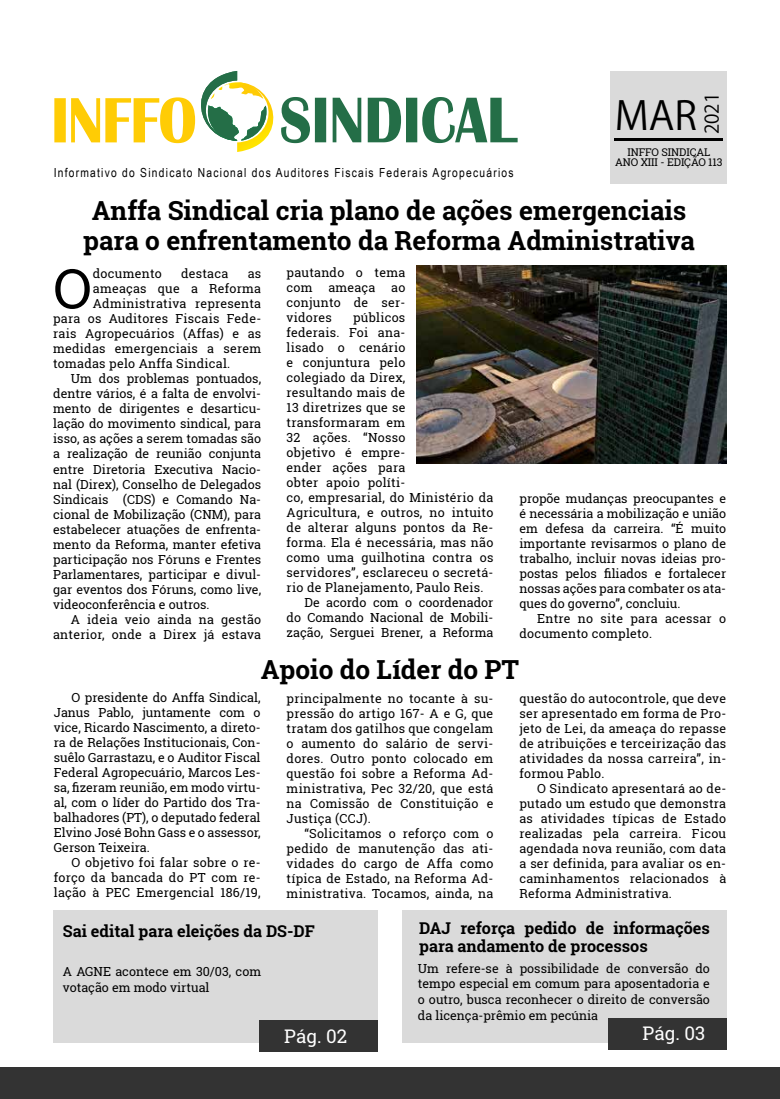
<style>
.page{position:relative;width:780px;height:1099px;background:#fff}
.page>*{position:absolute;margin:0;border:0;box-sizing:border-box;transform-origin:0 0}
.t1{font:54.75px "Roboto Slab";color:#000}
.t2{font:39.12px "Koz Go Pro";color:#000}
.t3{font:700 26.25px/30.6px "Roboto Slab";color:#000;text-align:center}
.t4{font:18.75px "Roboto Slab";color:#fff}
.t5{font:18.75px "Koz Go Pro";color:#000}
.t6{font:700 16.25px/17.5px "Roboto Slab";color:#000}
.t7{font:12.5px/15px "Roboto Slab";letter-spacing:.015em;color:#000;text-align:justify}
.t8{font:12.5px "Arial Narrow";letter-spacing:.1em;color:#000}
.t9{font:10.62px "Roboto Slab";letter-spacing:-.01em;color:#000}
</style>
<div class="page">
<div style="left:0;top:1067px;width:780px;height:31px;background:#333"></div>
<div style="left:610px;top:71px;width:117px;height:113px;background:#dadada"></div>
<svg style="left:614px;top:139px;width:108px;height:2px"></svg>
<div style="left:53px;top:909px;width:324px;height:133px;background:#dadada"></div>
<div style="left:402px;top:909px;width:324px;height:133px;background:#dadada"></div>
<div style="left:259px;top:1020px;width:118px;height:31px;background:#333"></div>
<div style="left:608px;top:1018px;width:118px;height:32px;background:#333"></div>
<img style="left:237px;top:97px;width:37px;height:55px">
<svg style="left:281px;top:97px;width:236px;height:46px"></svg>
<svg style="left:54px;top:71px;width:212px;height:72px"></svg>
<img style="left:416px;top:265px;width:310px;height:199px">
<p class="t8" style="left:54px;top:164px;width:461px">Informativo do Sindicato Nacional dos Auditores Fiscais Federais Agropecuários</p>
<h2 class="t2" style="left:614px;top:90px;width:84px">MAR</h2>
<h3 class="t5" style="left:699px;top:134px;width:43px;rotate:-90deg">2021</h3>
<p class="t9" style="left:627px;top:144px;width:84px">INFFO SINDICAL</p>
<p class="t9" style="left:615px;top:155px;width:109px">ANO XIII - EDIÇÃO 113</p>
<h3 class="t3" style="left:83px;top:195px;width:613px">Anffa Sindical cria plano de ações emergenciais para o enfrentamento da Reforma Administrativa</h3>
<h1 class="t1" style="left:53px;top:251px;width:40px">O</h1>
<p class="t7" style="left:93px;top:266px;width:70px">documento</p>
<p class="t7" style="left:181px;top:266px;width:49px">destaca</p>
<p class="t7" style="left:248px;top:266px;width:15px">as</p>
<p class="t7" style="left:93px;top:281px;width:170px">ameaças que a Reforma</p>
<p class="t7" style="left:93px;top:296px;width:170px">Administrativa representa</p>
<p class="t7" style="left:53px;top:311px;width:209px">para os Auditores Fiscais Fede-</p>
<p class="t7" style="left:53px;top:326px;width:209px">rais Agropecuários (Affas) e as</p>
<p class="t7" style="left:53px;top:341px;width:209px">medidas emergenciais a serem</p>
<p class="t7" style="left:53px;top:356px;width:178px">tomadas pelo Anffa Sindical.</p>
<p class="t7" style="left:71px;top:371px;width:192px">Um dos problemas pontuados,</p>
<p class="t7" style="left:53px;top:386px;width:209px">dentre vários, é a falta de envolvi-</p>
<p class="t7" style="left:53px;top:401px;width:209px">mento de dirigentes e desarticu-</p>
<p class="t7" style="left:53px;top:416px;width:209px">lação do movimento sindical, para</p>
<p class="t7" style="left:53px;top:431px;width:209px">isso, as ações a serem tomadas são</p>
<p class="t7" style="left:53px;top:446px;width:209px">a realização de reunião conjunta</p>
<p class="t7" style="left:53px;top:461px;width:209px">entre Diretoria Executiva Nacio-</p>
<p class="t7" style="left:53px;top:476px;width:209px">nal (Direx), Conselho de Delegados</p>
<p class="t7" style="left:53px;top:491px;width:209px">Sindicais (CDS) e Comando Na-</p>
<p class="t7" style="left:53px;top:506px;width:209px">cional de Mobilização (CNM), para</p>
<p class="t7" style="left:53px;top:521px;width:209px">estabelecer atuações de enfrenta-</p>
<p class="t7" style="left:53px;top:536px;width:209px">mento da Reforma, manter efetiva</p>
<p class="t7" style="left:53px;top:551px;width:209px">participação nos Fóruns e Frentes</p>
<p class="t7" style="left:53px;top:566px;width:209px">Parlamentares, participar e divul-</p>
<p class="t7" style="left:53px;top:581px;width:209px">gar eventos dos Fóruns, como live,</p>
<p class="t7" style="left:53px;top:596px;width:158px">videoconferência e outros.</p>
<p class="t7" style="left:71px;top:611px;width:192px">A ideia veio ainda na gestão</p>
<p class="t7" style="left:53px;top:626px;width:209px">anterior, onde a Direx já estava</p>
<p class="t7" style="left:286px;top:265px;width:120px">pautando o tema com</p>
<p class="t7" style="left:286px;top:280px;width:120px;text-indent:105px">ao conjunto de ser&shy;vidores</p>
<p class="t7" style="left:328px;top:280px;width:49px">ameaça</p>
<p class="t7" style="left:353px;top:310px;width:54px">públicos</p>
<p class="t7" style="left:286px;top:325px;width:120px">federais. Foi ana-</p>
<p class="t7" style="left:286px;top:340px;width:120px">lisado o cenário</p>
<p class="t7" style="left:286px;top:355px;width:120px">e conjuntura pelo</p>
<p class="t7" style="left:286px;top:370px;width:120px">colegiado da Direx,</p>
<p class="t7" style="left:286px;top:385px;width:120px">resultando mais de</p>
<p class="t7" style="left:286px;top:400px;width:120px">13 diretrizes que se</p>
<p class="t7" style="left:286px;top:415px;width:120px">transformaram em</p>
<p class="t7" style="left:286px;top:430px;width:120px">32 ações. “Nosso</p>
<p class="t7" style="left:286px;top:445px;width:120px">objetivo é empre-</p>
<p class="t7" style="left:286px;top:460px;width:120px">ender ações para</p>
<p class="t7" style="left:286px;top:475px;width:120px">obter apoio políti-</p>
<p class="t7" style="left:286px;top:490px;width:208px">co, empresarial, do Ministério da</p>
<p class="t7" style="left:286px;top:505px;width:208px">Agricultura, e outros, no intuito</p>
<p class="t7" style="left:286px;top:520px;width:208px">de alterar alguns pontos da Re-</p>
<p class="t7" style="left:286px;top:535px;width:208px">forma. Ela é necessária, mas não</p>
<p class="t7" style="left:286px;top:550px;width:208px">como uma guilhotina contra os</p>
<p class="t7" style="left:286px;top:565px;width:208px">servidores”, esclareceu o secretá-</p>
<p class="t7" style="left:286px;top:580px;width:198px">rio de Planejamento, Paulo Reis.</p>
<p class="t7" style="left:304px;top:595px;width:190px">De acordo com o coordenador</p>
<p class="t7" style="left:286px;top:610px;width:208px">do Comando Nacional de Mobili-</p>
<p class="t7" style="left:286px;top:625px;width:208px">zação, Serguei Brener, a Reforma</p>
<p class="t7" style="left:519px;top:490px;width:208px">propõe mudanças preocupantes e é necessária a mobilização e união em defesa da carreira. “É muito importante revisarmos o plano de trabalho, incluir novas ideias pro&shy;postas pelos filiados e fortalecer nossas ações para combater os ata&shy;ques do governo”, concluiu.</p>
<p class="t7" style="left:519px;top:610px;width:208px;text-indent:18px">Entre no site para acessar o documento completo.</p>
<h3 class="t3" style="left:261px;top:653px;width:260px">Apoio do Líder do PT</h3>
<p class="t7" style="left:286px;top:691px;width:208px">principalmente no tocante à su&shy;pressão do artigo 167- A e G, que tratam dos gatilhos que congelam o aumento do salário de servi&shy;dores. Outro ponto colocado em questão foi sobre a Reforma Ad&shy;ministrativa, Pec 32/20, que está na Comissão de Constituição e Justiça (CCJ).</p>
<p class="t7" style="left:286px;top:826px;width:208px;text-indent:18px">“Solicitamos o reforço com o pedido de manutenção das ati&shy;vidades do cargo de Affa como típica de Estado, na Reforma Ad&shy;ministrativa. Tocamos, ainda, na</p>
<p class="t7" style="left:54px;top:689px;width:208px;text-indent:18px">O presidente do Anffa Sindical, Janus Pablo, juntamente com o vice, Ricardo Nascimento, a direto&shy;ra de Relações Institucionais, Con&shy;suêlo Garrastazu, e o Auditor Fiscal Federal Agropecuário, Marcos Les&shy;sa, fizeram reunião, em modo virtu&shy;al, com o líder do Partido dos Tra&shy;balhadores (PT), o deputado federal Elvino José Bohn Gass e o assessor, Gerson Teixeira.</p>
<p class="t7" style="left:54px;top:854px;width:208px;text-indent:18px">O objetivo foi falar sobre o re&shy;forço da bancada do PT com re&shy;lação à PEC Emergencial 186/19,</p>
<p class="t7" style="left:519px;top:691px;width:208px">questão do autocontrole, que deve ser apresentado em forma de Pro&shy;jeto de Lei, da ameaça do repasse de atribuições e terceirização das atividades da nossa carreira”, in&shy;formou Pablo.</p>
<p class="t7" style="left:519px;top:781px;width:208px;text-indent:18px">O Sindicato apresentará ao de&shy;putado um estudo que demonstra as atividades típicas de Estado realizadas pela carreira. Ficou agendada nova reunião, com data a ser definida, para avaliar os en&shy;caminhamentos relacionados à Reforma Administrativa.</p>
<h3 class="t6" style="left:63px;top:921px;width:253px">Sai edital para eleições da DS-DF</h3>
<h3 class="t6" style="left:419px;top:919px;width:292px">DAJ reforça pedido de informações para andamento de processos</h3>
<p class="t7" style="left:63px;top:963px;width:200px;line-height:15.6px">A AGNE acontece em 30/03, com votação em modo virtual</p>
<p class="t7" style="left:418px;top:960px;width:293px;line-height:15.6px">Um refere-se à possibilidade de conversão do tempo especial em comum para aposentadoria e o outro, busca reconhecer o direito de conversão da licença-prêmio em pecúnia</p>
<h3 class="t4" style="left:284px;top:1023px;width:64px">Pág. 02</h3>
<h3 class="t4" style="left:642px;top:1020px;width:64px">Pág. 03</h3>
</div>
